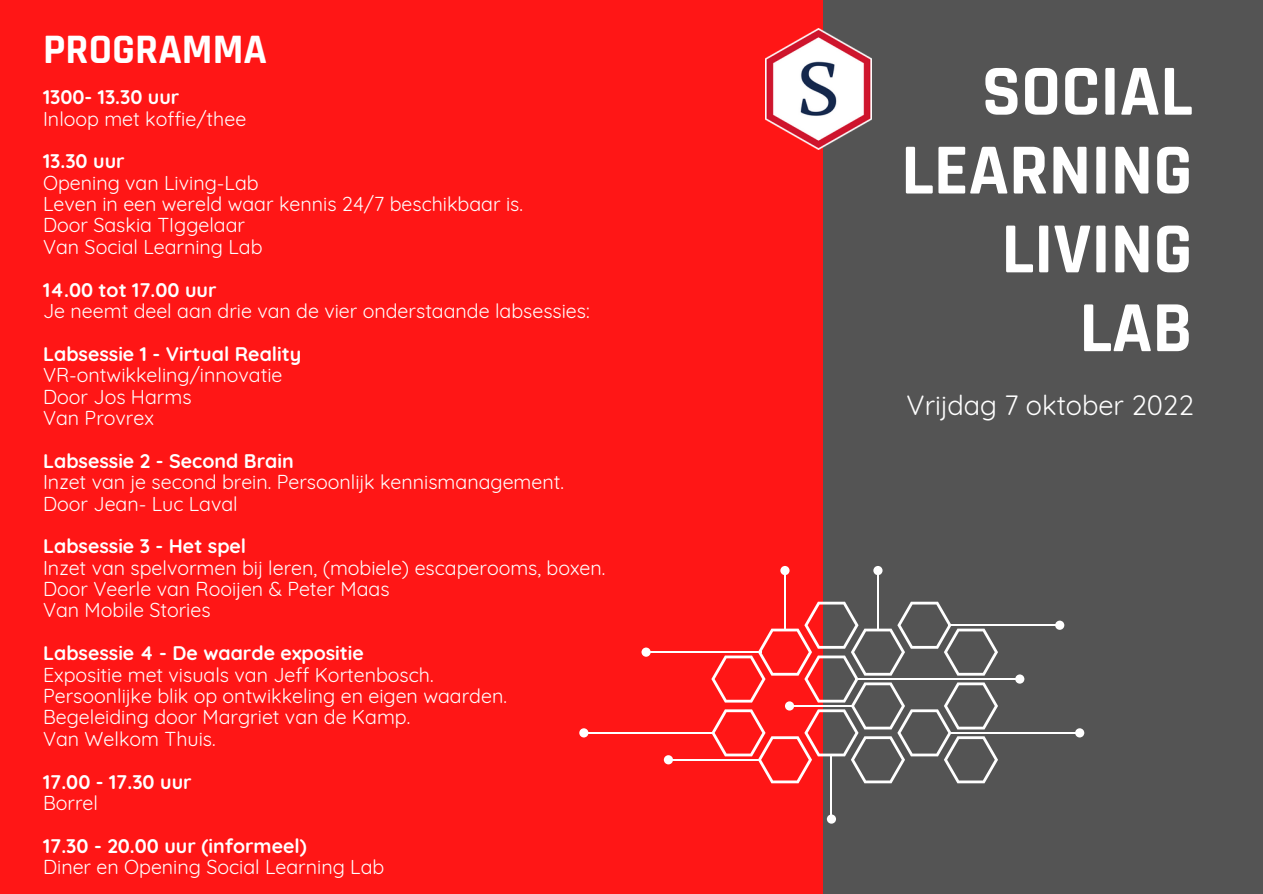
<style>
.page{position:relative;width:1263px;height:894px;background:#fff}
.page>*{position:absolute;margin:0;border:0;box-sizing:border-box;transform-origin:0 0}
.t1{font:700 72.6px/78.8px "Rajdhani";color:#fff;text-align:right}
.t2{font:700 42.45px "Rajdhani";color:#fff}
.t3{font:27.15px "Quicksand";color:#fff}
.t4{font:19.65px/21.3px "Quicksand";color:#fff}
.t5{font:700 19.65px "Quicksand";color:#fff}
</style>
<div class="page">
<div style="left:0;top:0;width:1263px;height:893px;background:#ff1616"></div>
<div style="left:823px;top:0;width:440px;height:893px;background:#545454"></div>
<img style="left:765px;top:28px;width:106px;height:122px">
<svg style="left:711px;top:601px;width:287px;height:182px"></svg>
<hr style="left:855px;top:678px;width:165px;height:1px;background:#fff">
<div style="left:1015px;top:674px;width:9px;height:9px;background:#fff;border-radius:50%"></div>
<hr style="left:789px;top:705px;width:65px;height:1px;background:#fff">
<div style="left:785px;top:701px;width:9px;height:9px;background:#fff;border-radius:50%"></div>
<hr style="left:877px;top:570px;width:2px;height:58px;background:#fff">
<div style="left:873px;top:565px;width:9px;height:10px;background:#fff;border-radius:50%"></div>
<hr style="left:948px;top:624px;width:112px;height:2px;background:#fff">
<div style="left:1055px;top:620px;width:9px;height:9px;background:#fff;border-radius:50%"></div>
<hr style="left:951px;top:731px;width:129px;height:2px;background:#fff">
<div style="left:1075px;top:728px;width:9px;height:9px;background:#fff;border-radius:50%"></div>
<hr style="left:831px;top:756px;width:1px;height:63px;background:#fff">
<div style="left:827px;top:814px;width:9px;height:9px;background:#fff;border-radius:50%"></div>
<hr style="left:646px;top:651px;width:115px;height:1px;background:#fff">
<div style="left:641px;top:647px;width:10px;height:9px;background:#fff;border-radius:50%"></div>
<hr style="left:584px;top:731px;width:127px;height:2px;background:#fff">
<div style="left:579px;top:728px;width:9px;height:9px;background:#fff;border-radius:50%"></div>
<hr style="left:668px;top:758px;width:93px;height:2px;background:#fff">
<div style="left:664px;top:755px;width:9px;height:9px;background:#fff;border-radius:50%"></div>
<hr style="left:784px;top:570px;width:2px;height:58px;background:#fff">
<div style="left:780px;top:565px;width:9px;height:10px;background:#fff;border-radius:50%"></div>
<h2 class="t2" style="left:43px;top:23px;width:226px">PROGRAMMA</h2>
<p class="t5" style="left:43px;top:84px;width:138px">1300- 13.30 uur</p>
<p class="t4" style="left:43px;top:107px;width:205px">Inloop met koffie/thee</p>
<p class="t5" style="left:43px;top:149px;width:83px">13.30 uur</p>
<p class="t4" style="left:43px;top:172px;width:481px">Opening van Living-Lab<br>Leven in een wereld waar kennis 24/7 beschikbaar is.<br>Door Saskia TIggelaar<br>Van Social Learning Lab</p>
<p class="t5" style="left:43px;top:277px;width:175px">14.00 tot 17.00 uur</p>
<p class="t4" style="left:43px;top:300px;width:548px">Je neemt deel aan drie van de vier onderstaande labsessies:</p>
<p class="t5" style="left:43px;top:341px;width:260px">Labsessie 1 - Virtual Reality</p>
<p class="t4" style="left:43px;top:364px;width:241px">VR-ontwikkeling/innovatie<br>Door Jos Harms<br>Van Provrex</p>
<p class="t5" style="left:43px;top:448px;width:252px">Labsessie 2 - Second Brain</p>
<p class="t4" style="left:43px;top:471px;width:522px">Inzet van je second brein. Persoonlijk kennismanagement.<br>Door Jean- Luc Laval</p>
<p class="t5" style="left:43px;top:533px;width:205px">Labsessie 3 - Het spel</p>
<p class="t4" style="left:43px;top:556px;width:564px">Inzet van spelvormen bij leren, (mobiele) escaperooms, boxen.<br>Door Veerle van Rooijen &amp; Peter Maas<br>Van Mobile Stories</p>
<p class="t5" style="left:43px;top:640px;width:322px">Labsessie 4 - De waarde expositie</p>
<p class="t4" style="left:43px;top:663px;width:465px">Expositie met visuals van Jeff Kortenbosch.<br>Persoonlijke blik op ontwikkeling en eigen waarden.<br>Begeleiding door Margriet van de Kamp.<br>Van Welkom Thuis.</p>
<p class="t5" style="left:43px;top:768px;width:150px">17.00 - 17.30 uur</p>
<p class="t4" style="left:43px;top:791px;width:57px">Borrel</p>
<p class="t5" style="left:43px;top:832px;width:265px">17.30 - 20.00 uur (informeel)</p>
<p class="t4" style="left:43px;top:855px;width:343px">Diner en Opening Social Learning Lab</p>
<h1 class="t1" style="left:901px;top:54px;width:293px">SOCIAL<br>LEARNING<br>LIVING<br>LAB</h1>
<h3 class="t3" style="left:907px;top:388px;width:289px">Vrijdag 7 oktober 2022</h3>
</div>
